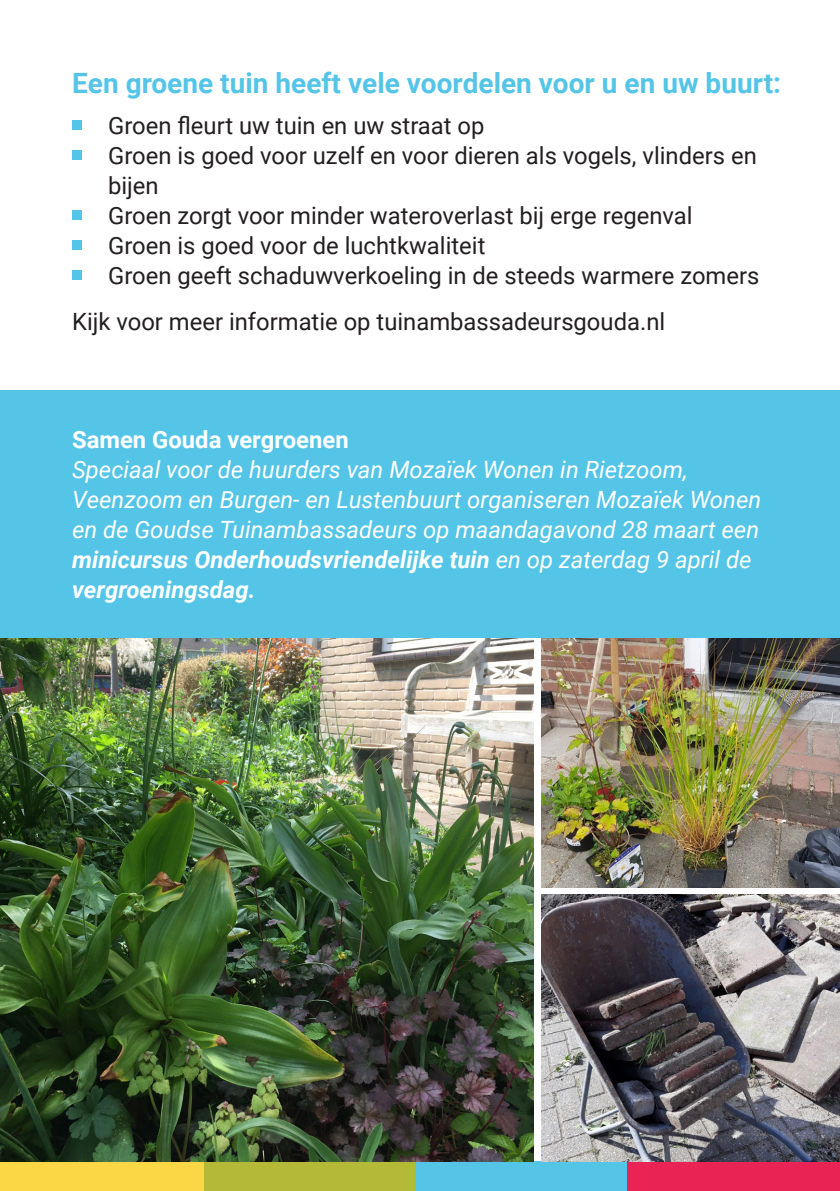
<style>
.page{position:relative;width:840px;height:1191px;background:#fff}
.page>*{position:absolute;margin:0;border:0;box-sizing:border-box;transform-origin:0 0}
.t1{font:700 28px "Roboto";color:#54c5e7}
.t2{font:23.8px/30px "Roboto";color:#231f20}
.t3{font:italic 23.8px/30px "Roboto";color:#fff}
.t4{font:700 23.8px "Roboto";color:#fff}
.s1{font-weight:700}
</style>
<div class="page">
<div style="left:0;top:390px;width:839px;height:248px;background:#54c5e7"></div>
<div style="left:72px;top:120px;width:10px;height:10px;background:#54c5e7"></div>
<div style="left:72px;top:150px;width:10px;height:10px;background:#54c5e7"></div>
<div style="left:72px;top:210px;width:10px;height:10px;background:#54c5e7"></div>
<div style="left:72px;top:240px;width:10px;height:10px;background:#54c5e7"></div>
<div style="left:72px;top:270px;width:10px;height:10px;background:#54c5e7"></div>
<div style="left:203px;top:1161px;width:212px;height:30px;background:#b4ba37"></div>
<div style="left:0;top:1161px;width:203px;height:30px;background:#fcd745"></div>
<div style="left:415px;top:1161px;width:212px;height:30px;background:#54c5e7"></div>
<div style="left:627px;top:1161px;width:212px;height:30px;background:#e92454"></div>
<img style="left:0;top:638px;width:533px;height:523px">
<img style="left:541px;top:638px;width:298px;height:249px">
<img style="left:541px;top:895px;width:298px;height:266px">
<p class="t1" style="left:72px;top:63px;width:710px">Een groene tuin heeft vele voordelen voor u en uw buurt:</p>
<p class="t2" style="left:72px;top:109px;width:413px">• Groen fleurt uw tuin en uw straat op</p>
<p class="t2" style="left:108px;top:139px;width:649px;text-indent:-36px">• Groen is goed voor uzelf en voor dieren als vogels, vlinders en bijen</p>
<p class="t2" style="left:72px;top:199px;width:621px">• Groen zorgt voor minder wateroverlast bij erge regenval</p>
<p class="t2" style="left:72px;top:229px;width:414px">• Groen is goed voor de luchtkwaliteit</p>
<p class="t2" style="left:72px;top:259px;width:688px">• Groen geeft schaduwverkoeling in de steeds warmere zomers</p>
<p class="t2" style="left:72px;top:305px;width:594px">Kijk voor meer informatie op tuinambassadeursgouda.nl</p>
<p class="t4" style="left:72px;top:423px;width:278px">Samen Gouda vergroenen</p>
<p class="t3" style="left:72px;top:454px;width:690px">Speciaal voor de huurders van Mozaïek Wonen in Rietzoom, Veenzoom en Burgen- en Lustenbuurt organiseren Mozaïek Wonen en de Goudse Tuinambassadeurs op maandagavond 28 maart een <span class="s1">minicursus Onderhoudsvriendelijke tuin</span> en op zaterdag 9 april de <span class="s1">vergroeningsdag.</span></p>
</div>
